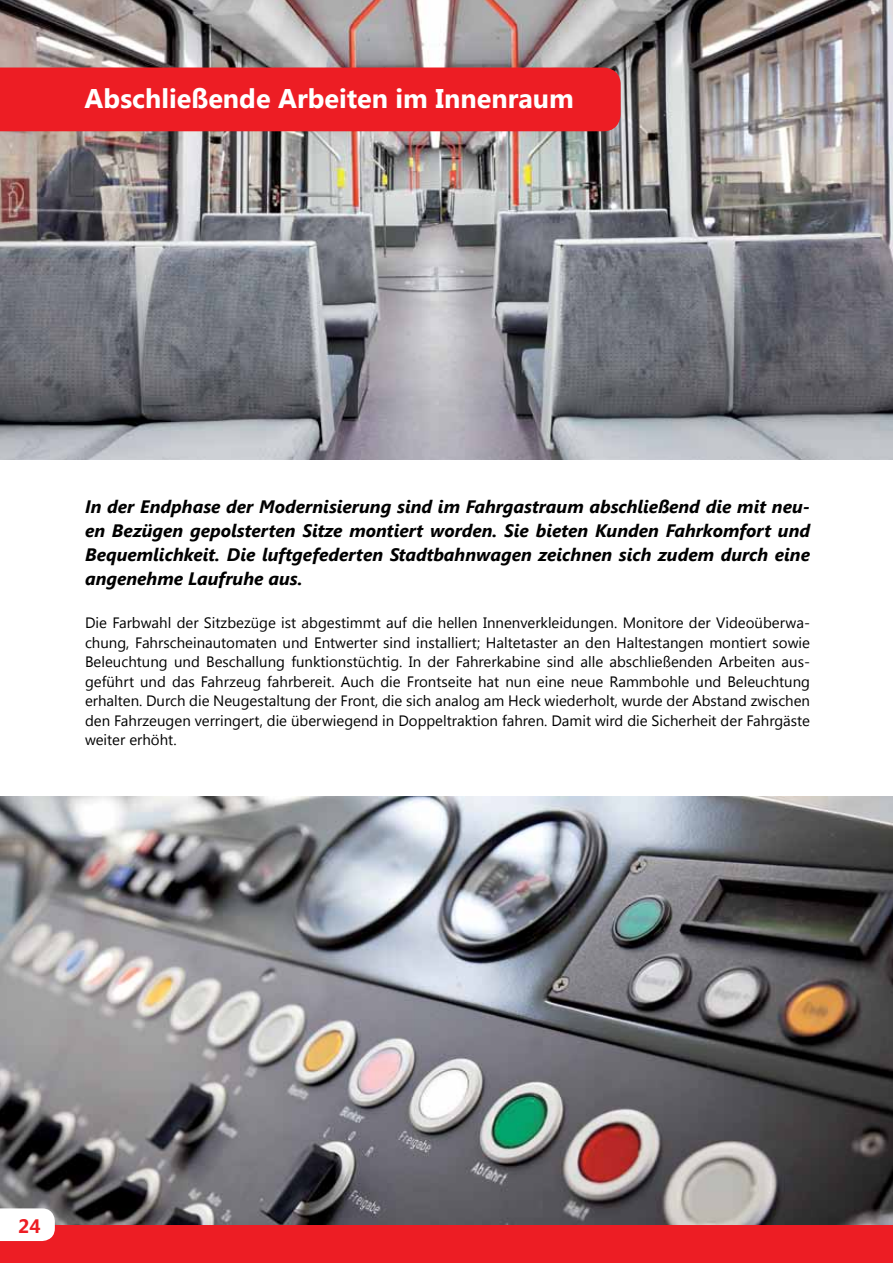
<style>
.page{position:relative;width:893px;height:1263px;background:#fff}
.page>*{position:absolute;margin:0;border:0;box-sizing:border-box;transform-origin:0 0}
.t1{font:700 27px "Segoe UI";color:#fff}
.t2{font:700 19.5px "Segoe UI";color:#ed1d24}
.t3{font:italic 700 18px/24px "Segoe UI";color:#000;text-align:justify}
.t4{font:15px/19.5px "Segoe UI";color:#000;text-align:justify}
</style>
<div class="page">
<img style="left:0;top:0;width:893px;height:459px">
<div style="left:0;top:68px;width:621px;height:63px;background:#ed1d24"></div>
<img style="left:0;top:796px;width:893px;height:429px">
<div style="left:0;top:1225px;width:893px;height:38px;background:#ed1d24"></div>
<svg style="left:0;top:1208px;width:55px;height:33px"></svg>
<h1 class="t1" style="left:85px;top:79px;width:491px">Abschließende Arbeiten im Innenraum</h1>
<p class="t3" style="left:85px;top:493px;width:727px">In der Endphase der Modernisierung sind im Fahrgastraum abschließend die mit neu&shy;en Bezügen gepolsterten Sitze montiert worden. Sie bieten Kunden Fahrkomfort und Bequemlichkeit. Die luftgefederten Stadtbahnwagen zeichnen sich zudem durch eine angenehme Laufruhe aus.</p>
<p class="t4" style="left:85px;top:612px;width:726px">Die Farbwahl der Sitzbezüge ist abgestimmt auf die hellen Innenverkleidungen. Monitore der Videoüberwa&shy;chung, Fahrscheinautomaten und Entwerter sind installiert; Haltetaster an den Haltestangen montiert sowie Beleuchtung und Beschallung funktionstüchtig. In der Fahrerkabine sind alle abschließenden Arbeiten aus&shy;geführt und das Fahrzeug fahrbereit. Auch die Frontseite hat nun eine neue Rammbohle und Beleuchtung erhalten. Durch die Neugestaltung der Front, die sich analog am Heck wiederholt, wurde der Abstand zwischen den Fahrzeugen verringert, die überwiegend in Doppeltraktion fahren. Damit wird die Sicherheit der Fahrgäste weiter erhöht.</p>
<h2 class="t2" style="left:18px;top:1212px;width:24px">24</h2>
</div>
